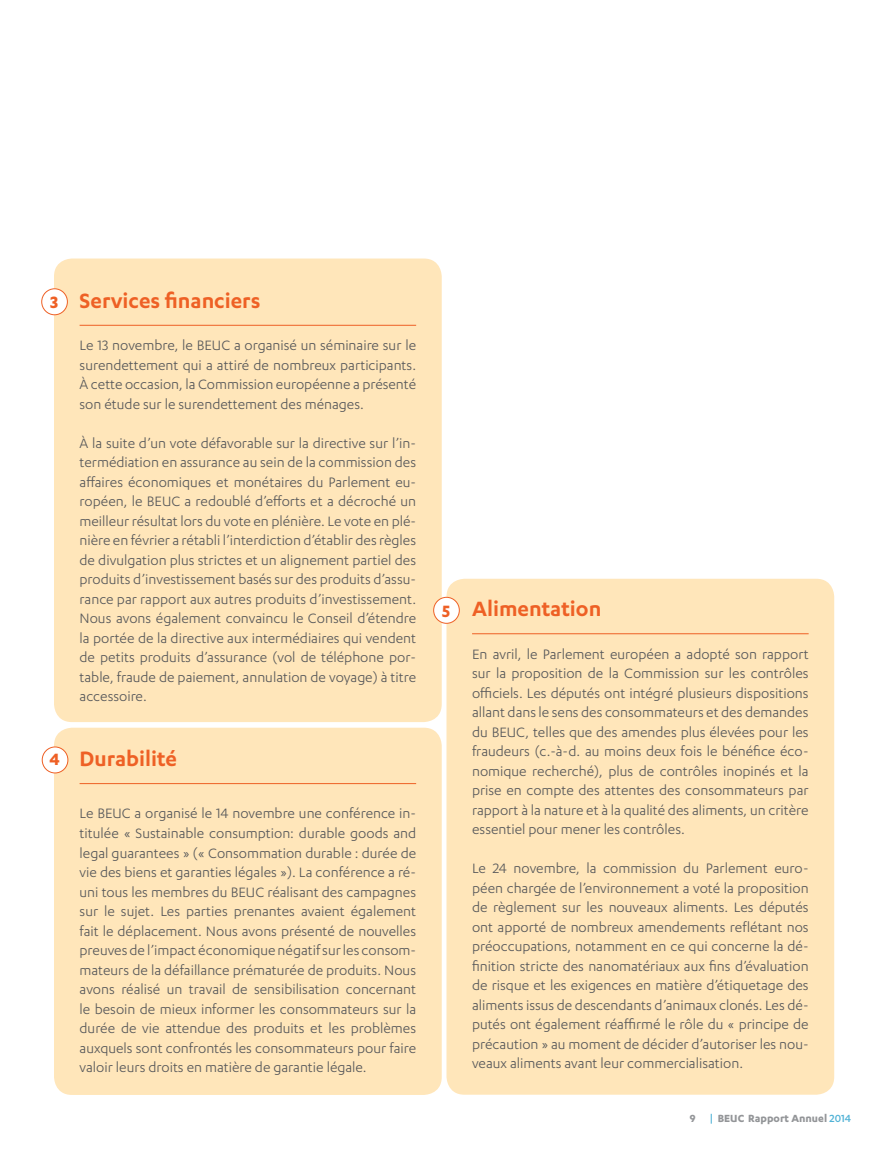
<style>
.page{position:relative;width:893px;height:1149px;background:#fff}
.page>*{position:absolute;margin:0;border:0;box-sizing:border-box;transform-origin:0 0}
.t1{font:600 24px "Karbon";color:#ee6025}
.t2{font:700 19.05px "Karbon";color:#ee6025}
.t3{font:15.75px/19.5px "Karbon";color:#58595b;text-align:justify}
.t4{font:700 12px "Karbon";color:#939598}
.s1{font-weight:700;font-size:19.05px}
.s2{font-weight:500;color:#50b2d6}
</style>
<div class="page">
<div style="left:54px;top:258px;width:388px;height:463px;background:#ffe6ba;border-radius:18px"></div>
<div style="left:54px;top:727px;width:388px;height:367px;background:#ffe6ba;border-radius:18px"></div>
<hr style="left:80px;top:325px;width:336px;height:1px;background:#ee6025">
<hr style="left:80px;top:783px;width:336px;height:1px;background:#ee6025">
<div style="left:42px;top:289px;width:25px;height:26px;background:#fff;border-radius:50%"></div>
<div style="left:41px;top:288px;width:27px;height:27px;border:1px solid #ee6025;border-radius:50%"></div>
<div style="left:42px;top:746px;width:26px;height:26px;background:#fff;border-radius:50%"></div>
<div style="left:42px;top:746px;width:26px;height:27px;border:1px solid #ee6025;border-radius:50%"></div>
<div style="left:446px;top:578px;width:388px;height:516px;background:#ffe6ba;border-radius:18px"></div>
<div style="left:434px;top:597px;width:25px;height:26px;background:#fff;border-radius:50%"></div>
<div style="left:433px;top:596px;width:27px;height:27px;border:1px solid #ee6025;border-radius:50%"></div>
<hr style="left:472px;top:633px;width:337px;height:1px;background:#ee6025">
<p class="t2" style="left:50px;top:291px;width:10px">3</p>
<p class="t2" style="left:49px;top:748px;width:12px">4</p>
<h1 class="t1" style="left:80px;top:287px;width:182px">Services financiers</h1>
<p class="t3" style="left:80px;top:335px;width:338px">Le 13 novembre, le BEUC a organisé un séminaire sur le surendettement qui a attiré de nombreux participants.<br>À cette occasion, la Commission européenne a présenté son étude sur le surendettement des ménages.</p>
<p class="t3" style="left:80px;top:432px;width:338px">À la suite d’un vote défavorable sur la directive sur l’in&shy;termédiation en assurance au sein de la commission des affaires économiques et monétaires du Parlement eu&shy;ropéen, le BEUC a redoublé d’efforts et a décroché un meilleur résultat lors du vote en plénière. Le vote en plé&shy;nière en février a rétabli l’interdiction d’établir des règles de divulgation plus strictes et un alignement partiel des produits d’investissement basés sur des produits d’assu&shy;rance par rapport aux autres produits d’investissement.<br>Nous avons également convaincu le Conseil d’étendre la portée de la directive aux intermédiaires qui vendent de petits produits d’assurance (vol de téléphone por&shy;table, fraude de paiement, annulation de voyage) à titre accessoire.</p>
<h1 class="t1" style="left:80px;top:745px;width:99px">Durabilité</h1>
<p class="t3" style="left:80px;top:803px;width:338px">Le BEUC a organisé le 14 novembre une conférence in&shy;titulée « Sustainable consumption: durable goods and legal guarantees » (« Consommation durable : durée de vie des biens et garanties légales »). La conférence a ré&shy;uni tous les membres du BEUC réalisant des campagnes sur le sujet. Les parties prenantes avaient également fait le déplacement. Nous avons présenté de nouvelles preuves de l’impact économique négatif sur les consom&shy;mateurs de la défaillance prématurée de produits. Nous avons réalisé un travail de sensibilisation concernant le besoin de mieux informer les consommateurs sur la durée de vie attendue des produits et les problèmes auxquels sont confrontés les consommateurs pour faire valoir leurs droits en matière de garantie légale.</p>
<h1 class="t1" style="left:442px;top:595px;width:161px"><span class="s1">5</span> Alimentation</h1>
<p class="t3" style="left:472px;top:643px;width:338px">En avril, le Parlement européen a adopté son rapport sur la proposition de la Commission sur les contrôles officiels. Les députés ont intégré plusieurs dispositions allant dans le sens des consommateurs et des demandes du BEUC, telles que des amendes plus élevées pour les fraudeurs (c.-à-d. au moins deux fois le bénéfice éco&shy;nomique recherché), plus de contrôles inopinés et la prise en compte des attentes des consommateurs par rapport à la nature et à la qualité des aliments, un critère essentiel pour mener les contrôles.</p>
<p class="t3" style="left:472px;top:858px;width:338px">Le 24 novembre, la commission du Parlement euro&shy;péen chargée de l’environnement a voté la proposition de règlement sur les nouveaux aliments. Les députés ont apporté de nombreux amendements reflétant nos préoccupations, notamment en ce qui concerne la dé&shy;finition stricte des nanomatériaux aux fins d’évaluation de risque et les exigences en matière d’étiquetage des aliments issus de descendants d’animaux clonés. Les dé&shy;putés ont également réaffirmé le rôle du « principe de précaution » au moment de décider d’autoriser les nou&shy;veaux aliments avant leur commercialisation.</p>
<p class="t4" style="left:690px;top:1110px;width:163px">9 <span class="s2">|</span> BEUC Rapport Annuel <span class="s2">2014</span></p>
</div>
